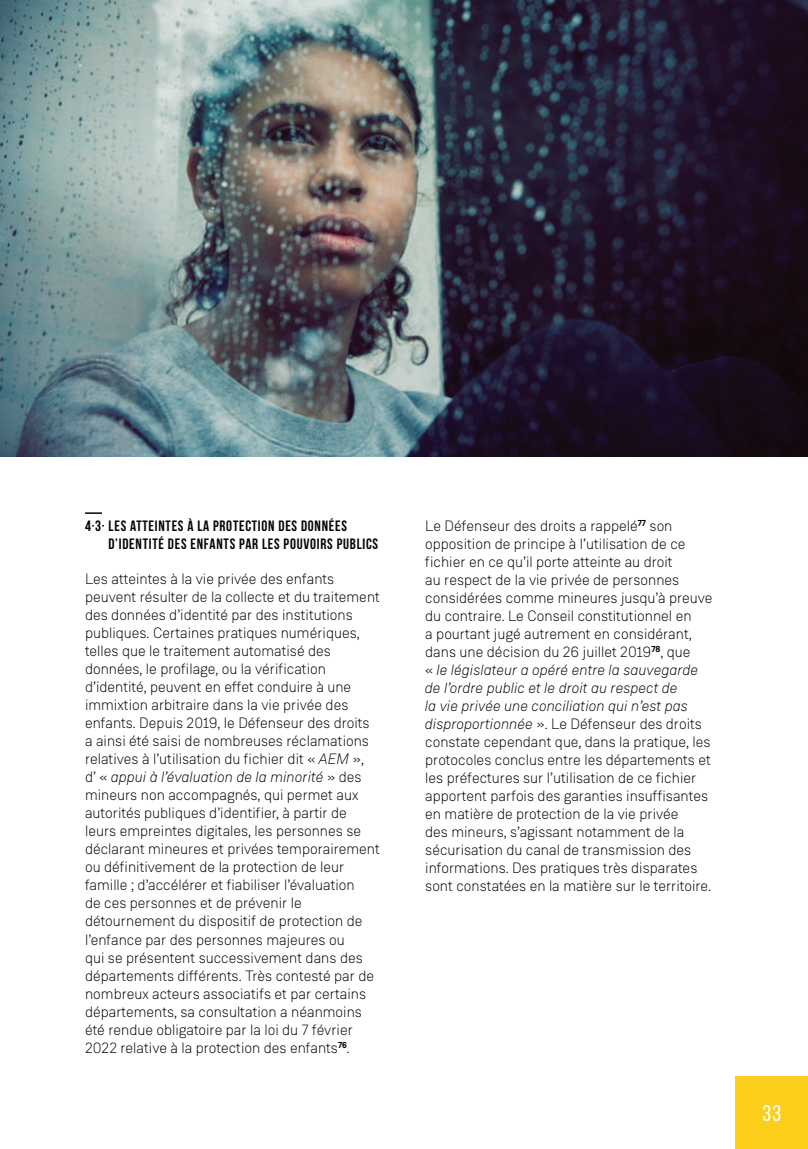
<style>
.page{position:relative;width:808px;height:1149px;background:#fff}
.page>*{position:absolute;margin:0;border:0;box-sizing:border-box;transform-origin:0 0}
.t1{font:22.5px "Bebas Neue";color:#fff}
.t2{font:300 15px/18px "Weissenhof Grotesk";color:#040503}
.t3{font:700 15px/18px "Bebas Neue";letter-spacing:.05em;color:#040503}
.s1{font-style:italic}
</style>
<div class="page">
<div style="left:736px;top:1076px;width:72px;height:72px;background:#fdcd1c"></div>
<svg style="left:85px;top:512px;width:17px;height:1px"></svg>
<img style="left:0;top:0;width:808px;height:456px">
<h4 class="t3" style="left:109px;top:517px;width:271px;text-indent:-24px">4·3· LES ATTEINTES À LA PROTECTION DES DONNÉES<br>D’IDENTITÉ DES ENFANTS PAR LES POUVOIRS PUBLICS</h4>
<p class="t2" style="left:85px;top:571px;width:296px">Les atteintes à la vie privée des enfants peuvent résulter de la collecte et du traitement des données d’identité par des institutions publiques. Certaines pratiques numériques, telles que le traitement automatisé des données, le profilage, ou la vérification d’identité, peuvent en effet conduire à une immixtion arbitraire dans la vie privée des enfants. Depuis 2019, le Défenseur des droits a ainsi été saisi de nombreuses réclamations relatives à l’utilisation du fichier dit « <span class="s1">AEM</span> »,<br>d’ « <span class="s1">appui à l’évaluation de la minorité</span> » des mineurs non accompagnés, qui permet aux autorités publiques d’identifier, à partir de leurs empreintes digitales, les personnes se déclarant mineures et privées temporairement ou définitivement de la protection de leur famille ; d’accélérer et fiabiliser l’évaluation<br>de ces personnes et de prévenir le détournement du dispositif de protection de l’enfance par des personnes majeures ou<br>qui se présentent successivement dans des départements différents. Très contesté par de nombreux acteurs associatifs et par certains départements, sa consultation a néanmoins été rendue obligatoire par la loi du 7 février 2022 relative à la protection des enfants<sup>76</sup>.</p>
<p class="t2" style="left:425px;top:518px;width:289px">Le Défenseur des droits a rappelé<sup>77</sup> son opposition de principe à l’utilisation de ce fichier en ce qu’il porte atteinte au droit<br>au respect de la vie privée de personnes considérées comme mineures jusqu’à preuve du contraire. Le Conseil constitutionnel en<br>a pourtant jugé autrement en considérant, dans une décision du 26 juillet 2019<sup>78</sup>, que<br>« <span class="s1">le législateur a opéré entre la sauvegarde de l’ordre public et le droit au respect de<br>la vie privée une conciliation qui n’est pas disproportionnée</span> ». Le Défenseur des droits constate cependant que, dans la pratique, les protocoles conclus entre les départements et les préfectures sur l’utilisation de ce fichier apportent parfois des garanties insuffisantes en matière de protection de la vie privée<br>des mineurs, s’agissant notamment de la sécurisation du canal de transmission des informations. Des pratiques très disparates sont constatées en la matière sur le territoire.</p>
<p class="t1" style="left:762px;top:1099px;width:20px">33</p>
</div>
